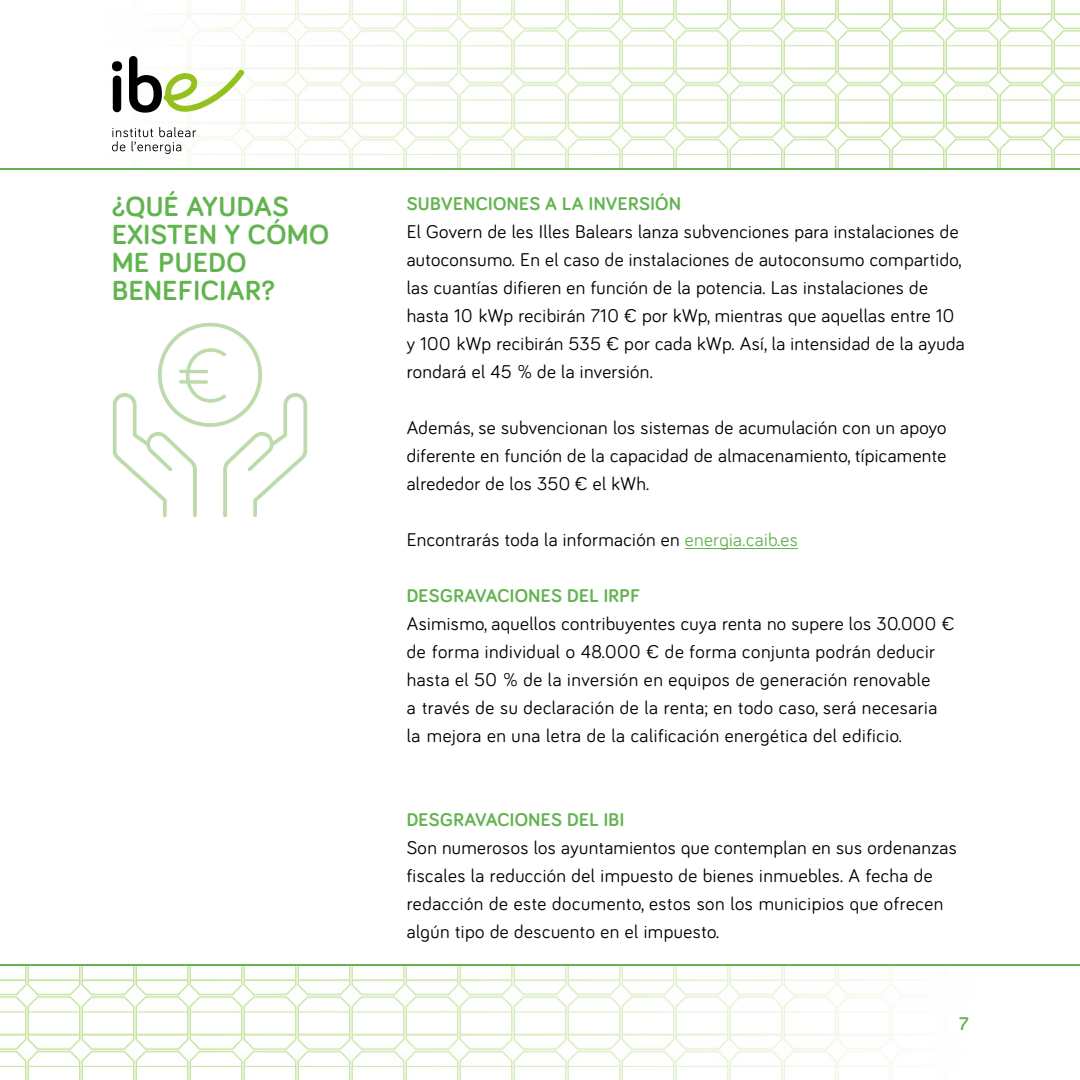
<style>
.page{position:relative;width:1080px;height:1080px;background:#fff}
.page>*{position:absolute;margin:0;border:0;box-sizing:border-box;transform-origin:0 0}
.t1{font:700 28.5px/28px "Bariol";letter-spacing:.02em;color:#63b450}
.t2{font:19px/28px "Bariol";letter-spacing:.02em;color:#000}
.t3{font:700 19px "Bariol";letter-spacing:.02em;color:#63b450}
.s1{color:#63b450}
</style>
<div class="page">
<svg style="left:161px;top:0;width:919px;height:168px"></svg>
<svg style="left:0;top:966px;width:919px;height:114px"></svg>
<hr style="left:0;top:168px;width:1080px;height:2px;background:#63b450">
<hr style="left:0;top:964px;width:1080px;height:2px;background:#63b450">
<svg style="left:112px;top:127px;width:84px;height:27px"></svg>
<svg style="left:112px;top:56px;width:132px;height:57px"></svg>
<hr style="left:685px;top:548px;width:113px;height:1px;background:#63b450">
<svg style="left:112px;top:322px;width:196px;height:196px"></svg>
<h1 class="t1" style="left:112px;top:191px;width:219px">¿QUÉ AYUDAS<br>EXISTEN Y CÓMO<br>ME PUEDO<br>BENEFICIAR?</h1>
<p class="t3" style="left:407px;top:191px;width:276px">SUBVENCIONES A LA INVERSIÓN</p>
<p class="t2" style="left:407px;top:217px;width:560px">El Govern de les Illes Balears lanza subvenciones para instalaciones de autoconsumo. En el caso de instalaciones de autoconsumo compartido, las cuantías difieren en función de la potencia. Las instalaciones de hasta 10 kWp recibirán 710 € por kWp, mientras que aquellas entre 10 y 100 kWp recibirán 535 € por cada kWp. Así, la intensidad de la ayuda rondará el 45 % de la inversión.</p>
<p class="t2" style="left:407px;top:413px;width:541px;text-align:justify">Además, se subvencionan los sistemas de acumulación con un apoyo diferente en función de la capacidad de almacenamiento, típicamente alrededor de los 350 € el kWh.</p>
<p class="t2" style="left:407px;top:525px;width:393px">Encontrarás toda la información en <span class="s1">energia.caib.es</span></p>
<p class="t3" style="left:407px;top:583px;width:235px">DESGRAVACIONES DEL IRPF</p>
<p class="t2" style="left:407px;top:609px;width:549px">Asimismo, aquellos contribuyentes cuya renta no supere los 30.000 € de forma individual o 48.000 € de forma conjunta podrán deducir hasta el 50 % de la inversión en equipos de generación renovable<br>a través de su declaración de la renta; en todo caso, será necesaria la mejora en una letra de la calificación energética del edificio.</p>
<p class="t3" style="left:407px;top:807px;width:219px">DESGRAVACIONES DEL IBI</p>
<p class="t2" style="left:407px;top:833px;width:552px">Son numerosos los ayuntamientos que contemplan en sus ordenanzas fiscales la reducción del impuesto de bienes inmuebles. A fecha de redacción de este documento, estos son los municipios que ofrecen algún tipo de descuento en el impuesto.</p>
<p class="t3" style="left:959px;top:1011px;width:11px">7</p>
</div>
